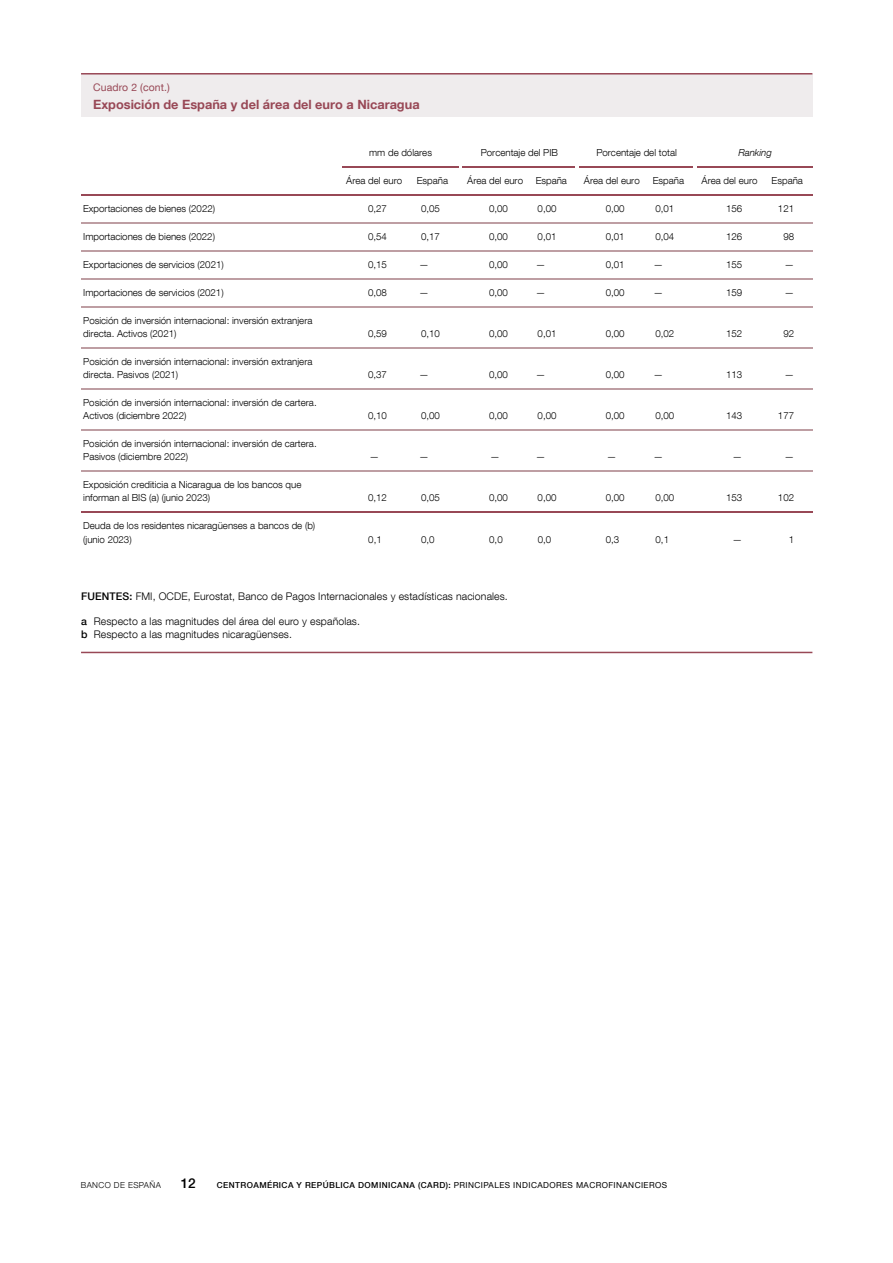
<style>
.page{position:relative;width:893px;height:1263px;background:#fff}
.page>*{position:absolute;margin:0;border:0;box-sizing:border-box;transform-origin:0 0}
.t1{font:500 13.5px "Bd E Neue Helvetica";color:#000}
.t2{font:700 12.75px "Bd E Neue Helvetica";color:#984856}
.t3{font:300 10.5px/12.6px "Bd E Neue Helvetica";letter-spacing:.01em;color:#000}
.t4{font:10.5px "Bd E Neue Helvetica";letter-spacing:.01em;color:#984856}
.t5{font:300 9.75px/13.2px "Bd E Neue Helvetica";color:#000}
.t6{font:italic 300 9.75px "Bd E Neue Helvetica";color:#000}
.t7{font:500 8.25px "Bd E Neue Helvetica";letter-spacing:.05em;color:#000}
.t8{font:300 8.25px "Bd E Neue Helvetica";letter-spacing:.05em;color:#000}
.s1{font-weight:500}
.s2{font-weight:400}
</style>
<div class="page">
<hr style="left:81px;top:652px;width:731px;height:1px;background:#984856">
<div style="left:81px;top:74px;width:731px;height:42px;background:#efeced"></div>
<hr style="left:81px;top:73px;width:731px;height:2px;background:#984856">
<hr style="left:81px;top:250px;width:732px;height:1px;background:#be9ea3">
<hr style="left:81px;top:278px;width:732px;height:1px;background:#be9ea3">
<hr style="left:81px;top:306px;width:732px;height:1px;background:#be9ea3">
<hr style="left:81px;top:347px;width:732px;height:1px;background:#be9ea3">
<hr style="left:81px;top:388px;width:732px;height:2px;background:#be9ea3">
<hr style="left:81px;top:429px;width:732px;height:2px;background:#be9ea3">
<hr style="left:81px;top:470px;width:732px;height:2px;background:#be9ea3">
<hr style="left:342px;top:166px;width:116px;height:2px;background:#984856">
<hr style="left:463px;top:166px;width:112px;height:2px;background:#984856">
<hr style="left:579px;top:166px;width:114px;height:2px;background:#984856">
<hr style="left:697px;top:166px;width:116px;height:2px;background:#984856">
<hr style="left:81px;top:194px;width:732px;height:1px;background:#984856">
<hr style="left:81px;top:222px;width:732px;height:1px;background:#be9ea3">
<hr style="left:81px;top:512px;width:732px;height:1px;background:#984856">
<p class="t4" style="left:93px;top:81px;width:78px">Cuadro 2 (cont.)</p>
<p class="t2" style="left:93px;top:96px;width:328px">Exposición de España y del área del euro a Nicaragua</p>
<p class="t5" style="left:369px;top:146px;width:64px">mm de dólares</p>
<p class="t5" style="left:481px;top:146px;width:79px">Porcentaje del PIB</p>
<p class="t5" style="left:596px;top:146px;width:82px">Porcentaje del total</p>
<p class="t6" style="left:738px;top:147px;width:35px">Ranking</p>
<p class="t5" style="left:346px;top:173px;width:57px">Área del euro</p>
<p class="t5" style="left:417px;top:173px;width:33px">España</p>
<p class="t5" style="left:467px;top:173px;width:57px">Área del euro</p>
<p class="t5" style="left:536px;top:173px;width:33px">España</p>
<p class="t5" style="left:584px;top:173px;width:57px">Área del euro</p>
<p class="t5" style="left:653px;top:173px;width:33px">España</p>
<p class="t5" style="left:702px;top:173px;width:57px">Área del euro</p>
<p class="t5" style="left:772px;top:173px;width:33px">España</p>
<p class="t5" style="left:83px;top:201px;width:133px">Exportaciones de bienes (2022)</p>
<p class="t5" style="left:368px;top:201px;width:20px">0,27</p>
<p class="t5" style="left:421px;top:201px;width:20px">0,05</p>
<p class="t5" style="left:489px;top:201px;width:20px">0,00</p>
<p class="t5" style="left:538px;top:201px;width:20px">0,00</p>
<p class="t5" style="left:606px;top:201px;width:20px">0,00</p>
<p class="t5" style="left:655px;top:201px;width:20px">0,01</p>
<p class="t5" style="left:726px;top:201px;width:18px">156</p>
<p class="t5" style="left:778px;top:201px;width:18px">121</p>
<p class="t5" style="left:83px;top:229px;width:133px">Importaciones de bienes (2022)</p>
<p class="t5" style="left:368px;top:229px;width:20px">0,54</p>
<p class="t5" style="left:421px;top:229px;width:20px">0,17</p>
<p class="t5" style="left:489px;top:229px;width:20px">0,00</p>
<p class="t5" style="left:538px;top:229px;width:20px">0,01</p>
<p class="t5" style="left:606px;top:229px;width:20px">0,01</p>
<p class="t5" style="left:655px;top:229px;width:20px">0,04</p>
<p class="t5" style="left:726px;top:229px;width:18px">126</p>
<p class="t5" style="left:783px;top:229px;width:12px">98</p>
<p class="t5" style="left:83px;top:257px;width:142px">Exportaciones de servicios (2021)</p>
<p class="t5" style="left:368px;top:257px;width:20px">0,15</p>
<p class="t5" style="left:419px;top:257px;width:11px">—</p>
<p class="t5" style="left:489px;top:257px;width:20px">0,00</p>
<p class="t5" style="left:536px;top:257px;width:11px">—</p>
<p class="t5" style="left:606px;top:257px;width:20px">0,01</p>
<p class="t5" style="left:654px;top:257px;width:11px">—</p>
<p class="t5" style="left:726px;top:257px;width:18px">155</p>
<p class="t5" style="left:784px;top:257px;width:11px">—</p>
<p class="t5" style="left:83px;top:285px;width:142px">Importaciones de servicios (2021)</p>
<p class="t5" style="left:368px;top:285px;width:20px">0,08</p>
<p class="t5" style="left:419px;top:285px;width:11px">—</p>
<p class="t5" style="left:489px;top:285px;width:20px">0,00</p>
<p class="t5" style="left:536px;top:285px;width:11px">—</p>
<p class="t5" style="left:606px;top:285px;width:20px">0,00</p>
<p class="t5" style="left:654px;top:285px;width:11px">—</p>
<p class="t5" style="left:726px;top:285px;width:18px">159</p>
<p class="t5" style="left:784px;top:285px;width:11px">—</p>
<p class="t5" style="left:83px;top:313px;width:231px">Posición de inversión internacional: inversión extranjera directa. Activos (2021)</p>
<p class="t5" style="left:368px;top:327px;width:20px">0,59</p>
<p class="t5" style="left:421px;top:327px;width:20px">0,10</p>
<p class="t5" style="left:489px;top:327px;width:20px">0,00</p>
<p class="t5" style="left:538px;top:327px;width:20px">0,01</p>
<p class="t5" style="left:606px;top:327px;width:20px">0,00</p>
<p class="t5" style="left:655px;top:327px;width:20px">0,02</p>
<p class="t5" style="left:726px;top:327px;width:18px">152</p>
<p class="t5" style="left:783px;top:327px;width:12px">92</p>
<p class="t5" style="left:83px;top:355px;width:231px">Posición de inversión internacional: inversión extranjera directa. Pasivos (2021)</p>
<p class="t5" style="left:83px;top:396px;width:235px">Posición de inversión internacional: inversión de cartera.<br>Activos (diciembre 2022)</p>
<p class="t5" style="left:83px;top:437px;width:235px">Posición de inversión internacional: inversión de cartera.<br>Pasivos (diciembre 2022)</p>
<p class="t5" style="left:83px;top:478px;width:220px">Exposición crediticia a Nicaragua de los bancos que informan al BIS (a) (junio 2023)</p>
<p class="t5" style="left:83px;top:519px;width:234px">Deuda de los residentes nicaragüenses a bancos de (b) (junio 2023)</p>
<p class="t5" style="left:368px;top:368px;width:20px">0,37</p>
<p class="t5" style="left:419px;top:368px;width:11px">—</p>
<p class="t5" style="left:489px;top:368px;width:20px">0,00</p>
<p class="t5" style="left:536px;top:368px;width:11px">—</p>
<p class="t5" style="left:606px;top:368px;width:20px">0,00</p>
<p class="t5" style="left:654px;top:368px;width:11px">—</p>
<p class="t5" style="left:726px;top:368px;width:18px">113</p>
<p class="t5" style="left:784px;top:368px;width:11px">—</p>
<p class="t5" style="left:368px;top:409px;width:20px">0,10</p>
<p class="t5" style="left:421px;top:409px;width:20px">0,00</p>
<p class="t5" style="left:489px;top:409px;width:20px">0,00</p>
<p class="t5" style="left:538px;top:409px;width:20px">0,00</p>
<p class="t5" style="left:606px;top:409px;width:20px">0,00</p>
<p class="t5" style="left:655px;top:409px;width:20px">0,00</p>
<p class="t5" style="left:726px;top:409px;width:18px">143</p>
<p class="t5" style="left:778px;top:409px;width:18px">177</p>
<p class="t5" style="left:369px;top:450px;width:11px">—</p>
<p class="t5" style="left:419px;top:450px;width:11px">—</p>
<p class="t5" style="left:490px;top:450px;width:11px">—</p>
<p class="t5" style="left:536px;top:450px;width:11px">—</p>
<p class="t5" style="left:607px;top:450px;width:11px">—</p>
<p class="t5" style="left:654px;top:450px;width:11px">—</p>
<p class="t5" style="left:733px;top:450px;width:11px">—</p>
<p class="t5" style="left:784px;top:450px;width:11px">—</p>
<p class="t5" style="left:368px;top:491px;width:20px">0,12</p>
<p class="t5" style="left:421px;top:491px;width:20px">0,05</p>
<p class="t5" style="left:489px;top:491px;width:20px">0,00</p>
<p class="t5" style="left:538px;top:491px;width:20px">0,00</p>
<p class="t5" style="left:606px;top:491px;width:20px">0,00</p>
<p class="t5" style="left:655px;top:491px;width:20px">0,00</p>
<p class="t5" style="left:726px;top:491px;width:18px">153</p>
<p class="t5" style="left:778px;top:491px;width:18px">102</p>
<p class="t5" style="left:368px;top:532px;width:15px">0,1</p>
<p class="t5" style="left:421px;top:532px;width:15px">0,0</p>
<p class="t5" style="left:489px;top:532px;width:15px">0,0</p>
<p class="t5" style="left:538px;top:532px;width:15px">0,0</p>
<p class="t5" style="left:606px;top:532px;width:15px">0,3</p>
<p class="t5" style="left:656px;top:532px;width:15px">0,1</p>
<p class="t5" style="left:733px;top:532px;width:11px">—</p>
<p class="t5" style="left:789px;top:532px;width:7px">1</p>
<p class="t3" style="left:81px;top:590px;width:428px"><span class="s1">FUENTES:</span> FMI, OCDE, Eurostat, Banco de Pagos Internacionales y estadísticas nacionales.</p>
<p class="t3" style="left:81px;top:615px;width:280px"><span class="s1">a</span> Respecto a las magnitudes del área del euro y españolas. <span class="s1">b</span> Respecto a las magnitudes nicaragüenses.</p>
<p class="t8" style="left:81px;top:1180px;width:82px">BANCO DE ESPAÑA</p>
<h1 class="t1" style="left:181px;top:1175px;width:16px">12</h1>
<p class="t7" style="left:217px;top:1180px;width:452px">CENTROAMÉRICA Y REPÚBLICA DOMINICANA (CARD): <span class="s2">PRINCIPALES INDICADORES MACROFINANCIEROS</span></p>
</div>
